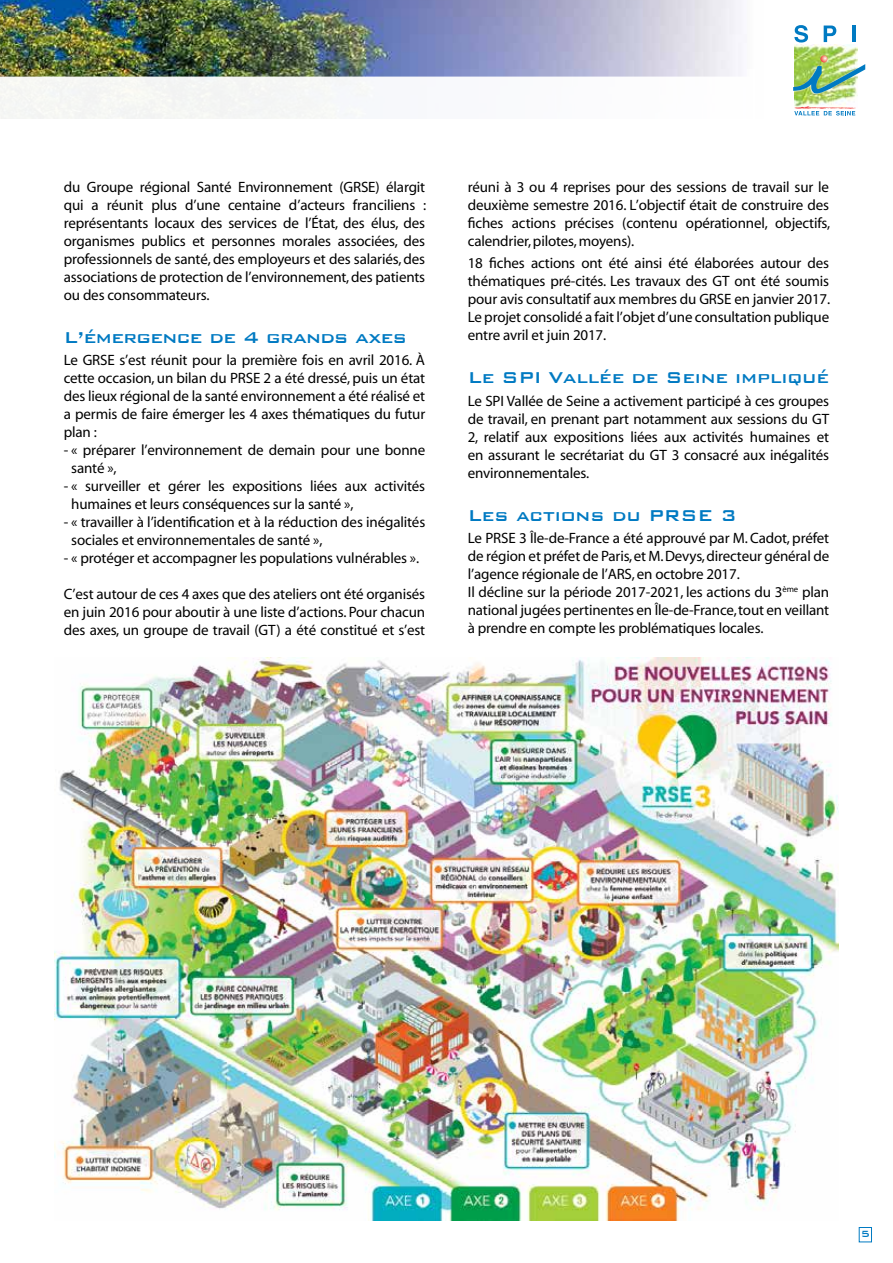
<style>
.page{position:relative;width:893px;height:1263px;background:#fff}
.page>*{position:absolute;margin:0;border:0;box-sizing:border-box;transform-origin:0 0}
.t1{font:500 21px "Bank Gothic";letter-spacing:-.01em;color:#007ac2}
.t2{font:500 21px "Bank Gothic";letter-spacing:-.03em;color:#007ac2}
.t3{font:15px/18px "Myriad";letter-spacing:-.01em;color:#000;text-align:justify}
.t4{font:500 12px "Bank Gothic";color:#007ac2}
</style>
<div class="page">
<img style="left:0;top:0;width:741px;height:54px">
<img style="left:0;top:54px;width:741px;height:65px">
<img style="left:795px;top:45px;width:63px;height:61px">
<svg style="left:794px;top:25px;width:14px;height:18px"></svg>
<svg style="left:824px;top:26px;width:12px;height:16px"></svg>
<hr style="left:852px;top:26px;width:3px;height:16px;background:#007ac2">
<img style="left:793px;top:55px;width:72px;height:41px">
<svg style="left:794px;top:106px;width:62px;height:9px"></svg>
<div style="left:859px;top:1227px;width:13px;height:15px;border:1px solid #007ac2"></div>
<img style="left:54px;top:657px;width:785px;height:563px">
<p class="t3" style="left:64px;top:179px;width:364px">du Groupe régional Santé Environnement (GRSE) élargit qui a réunit plus d’une centaine d’acteurs franciliens : représentants locaux des services de l’État, des élus, des organismes publics et personnes morales associées, des professionnels de santé, des employeurs et des salariés, des associations de protection de l’environnement, des patients ou des consommateurs.</p>
<h1 class="t2" style="left:64px;top:321px;width:345px">L’émergence de 4 grands axes</h1>
<p class="t3" style="left:64px;top:352px;width:363px">Le GRSE s’est réunit pour la première fois en avril 2016. À cette occasion, un bilan du PRSE 2 a été dressé, puis un état des lieux régional de la santé environnement a été réalisé et a permis de faire émerger les 4 axes thématiques du futur plan :</p>
<p class="t3" style="left:71px;top:442px;width:355px;text-indent:-7px">- « préparer l’environnement de demain pour une bonne santé »,</p>
<p class="t3" style="left:71px;top:478px;width:355px;text-indent:-7px">- « surveiller et gérer les expositions liées aux activités humaines et leurs conséquences sur la santé »,</p>
<p class="t3" style="left:71px;top:514px;width:355px;text-indent:-7px">- « travailler à l’identification et à la réduction des inégalités sociales et environnementales de santé »,</p>
<p class="t3" style="left:64px;top:550px;width:357px">- « protéger et accompagner les populations vulnérables ».</p>
<p class="t3" style="left:64px;top:586px;width:363px">C’est autour de ces 4 axes que des ateliers ont été organisés en juin 2016 pour aboutir à une liste d’actions. Pour chacun des axes, un groupe de travail (GT) a été constitué et s’est</p>
<p class="t3" style="left:468px;top:179px;width:364px">réuni à 3 ou 4 reprises pour des sessions de travail sur le deuxième semestre 2016. L’objectif était de construire des fiches actions précises (contenu opérationnel, objectifs, calendrier, pilotes, moyens).</p>
<p class="t3" style="left:468px;top:255px;width:364px">18 fiches actions ont été ainsi été élaborées autour des thématiques pré-cités. Les travaux des GT ont été soumis pour avis consultatif aux membres du GRSE en janvier 2017.<br>Le projet consolidé a fait l’objet d’une consultation publique entre avril et juin 2017.</p>
<h1 class="t1" style="left:468px;top:362px;width:363px">Le SPI Vallée de Seine impliqué</h1>
<p class="t3" style="left:468px;top:392px;width:363px">Le SPI Vallée de Seine a activement participé à ces groupes de travail, en prenant part notamment aux sessions du GT 2, relatif aux expositions liées aux activités humaines et en assurant le secrétariat du GT 3 consacré aux inégalités environnementales.</p>
<h1 class="t1" style="left:468px;top:499px;width:271px">Les actions du PRSE 3</h1>
<p class="t3" style="left:468px;top:530px;width:363px;text-align:left">Le PRSE 3 Île-de-France a été approuvé par M. Cadot, préfet de région et préfet de Paris, et M. Devys, directeur général de l’agence régionale de l’ARS, en octobre 2017.<br>Il décline sur la période 2017-2021, les actions du 3<sup>ème</sup> plan national jugées pertinentes en Île-de-France, tout en veillant à prendre en compte les problématiques locales.</p>
<p class="t4" style="left:861px;top:1225px;width:11px">5</p>
</div>
